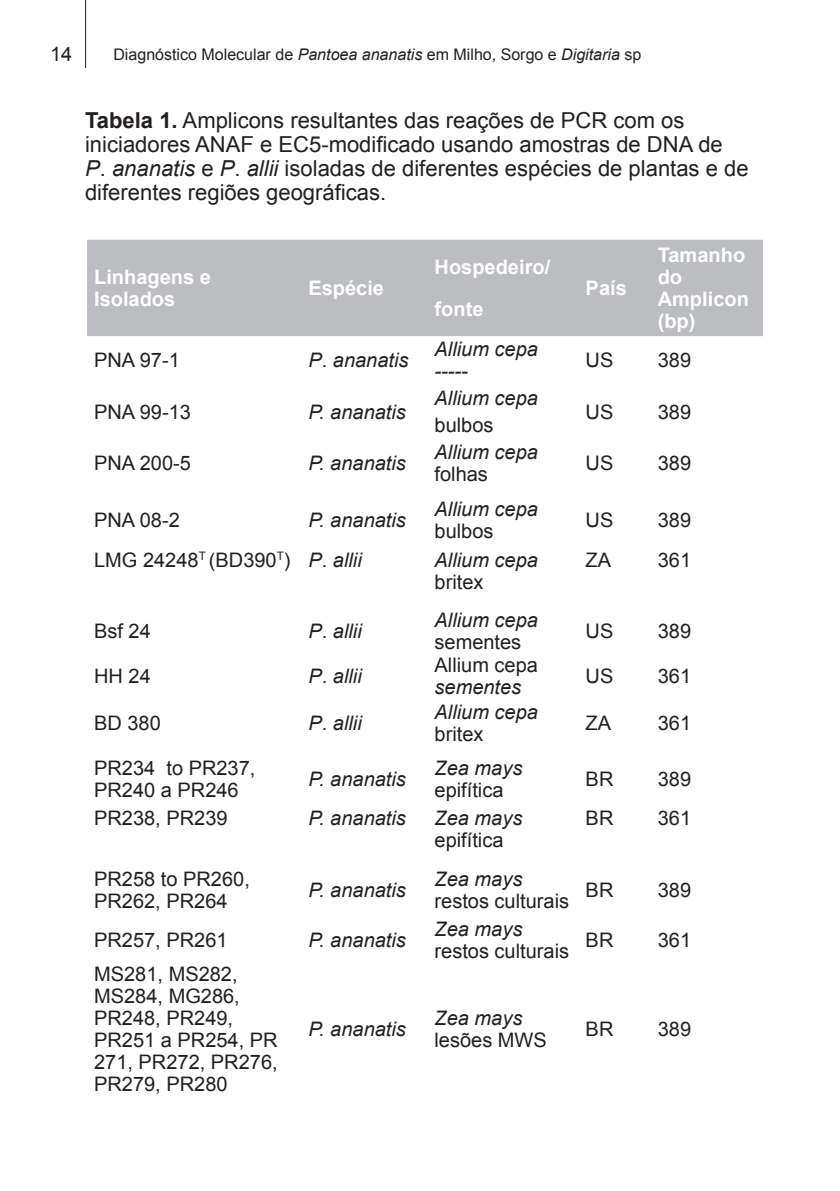
<style>
.page{position:relative;width:840px;height:1191px;background:#fff}
.page>*{position:absolute;margin:0;border:0;box-sizing:border-box;transform-origin:0 0}
.t1{font:22px/24.2px "Arial";color:#231f20}
.t2{font:20px/22px "Arial";color:#231f20}
.t3{font:italic 20px/22px "Arial";color:#231f20}
.t4{font:700 20px/22px "Arial";color:#fff}
.t5{font:16px "Arial";color:#231f20}
.s1{font-style:italic}
.s2{font-weight:700}
.s3{font-style:normal}
</style>
<div class="page">
<hr style="left:85px;top:0;width:1px;height:68px;background:#231f20">
<div style="left:87px;top:240px;width:675px;height:96px;background:#bcbdc0"></div>
<p class="t2" style="left:50px;top:44px;width:24px">14</p>
<p class="t5" style="left:113px;top:44px;width:529px">Diagnóstico Molecular de <span class="s1">Pantoea ananatis</span> em Milho, Sorgo e <span class="s1">Digitaria</span> sp</p>
<p class="t1" style="left:85px;top:108px;width:664px"><span class="s2">Tabela 1.</span> Amplicons resultantes das reações de PCR com os iniciadores ANAF e EC5-modificado usando amostras de DNA de <span class="s1">P</span>. <span class="s1">ananatis</span> e <span class="s1">P</span>. <span class="s1">allii</span> isoladas de diferentes espécies de plantas e de diferentes regiões geográficas.</p>
<p class="t4" style="left:94px;top:267px;width:118px">Linhagens e<br>Isolados</p>
<p class="t4" style="left:308px;top:278px;width:77px">Espécie</p>
<p class="t4" style="left:434px;top:247px;width:117px;line-height:42px">Hospedeiro/ fonte</p>
<p class="t4" style="left:585px;top:278px;width:43px">País</p>
<p class="t4" style="left:657px;top:245px;width:93px">Tamanho do<br>Amplicon (bp)</p>
<p class="t2" style="left:94px;top:349px;width:87px">PNA 97-1</p>
<p class="t3" style="left:308px;top:350px;width:102px">P<span class="s3">.</span> ananatis</p>
<p class="t3" style="left:434px;top:339px;width:105px">Allium cepa -----</p>
<p class="t2" style="left:585px;top:349px;width:29px">US</p>
<p class="t2" style="left:657px;top:349px;width:35px">389</p>
<p class="t2" style="left:94px;top:401px;width:98px">PNA 99-13</p>
<p class="t3" style="left:308px;top:401px;width:99px">P. ananatis</p>
<p class="t3" style="left:434px;top:387px;width:105px">Allium cepa</p>
<p class="t2" style="left:434px;top:414px;width:60px">bulbos</p>
<p class="t2" style="left:585px;top:401px;width:29px">US</p>
<p class="t2" style="left:657px;top:401px;width:35px">389</p>
<p class="t2" style="left:94px;top:452px;width:98px">PNA 200-5</p>
<p class="t3" style="left:308px;top:452px;width:99px">P. ananatis</p>
<p class="t3" style="left:434px;top:441px;width:105px">Allium cepa</p>
<p class="t2" style="left:434px;top:463px;width:55px">folhas</p>
<p class="t2" style="left:94px;top:509px;width:87px">PNA 08-2</p>
<p class="t3" style="left:308px;top:509px;width:99px">P. ananatis</p>
<p class="t3" style="left:434px;top:498px;width:105px">Allium cepa</p>
<p class="t2" style="left:434px;top:520px;width:60px">bulbos</p>
<p class="t2" style="left:94px;top:549px;width:269px">LMG 24248<sup>T</sup> (BD390<sup>T</sup>) <span class="s1">P</span>. <span class="s1">allii</span></p>
<p class="t3" style="left:434px;top:549px;width:105px">Allium cepa</p>
<p class="t2" style="left:434px;top:571px;width:50px">britex</p>
<p class="t2" style="left:94px;top:620px;width:58px">Bsf 24</p>
<p class="t3" style="left:308px;top:620px;width:55px">P<span class="s3">.</span> allii</p>
<p class="t3" style="left:434px;top:609px;width:105px">Allium cepa</p>
<p class="t2" style="left:434px;top:631px;width:88px">sementes</p>
<p class="t2" style="left:94px;top:665px;width:58px">HH 24</p>
<p class="t3" style="left:308px;top:665px;width:55px">P<span class="s3">.</span> allii</p>
<p class="t2" style="left:434px;top:654px;width:105px">Allium cepa</p>
<p class="t3" style="left:434px;top:676px;width:88px">sementes</p>
<p class="t2" style="left:94px;top:712px;width:68px">BD 380</p>
<p class="t3" style="left:308px;top:712px;width:55px">P<span class="s3">.</span> allii</p>
<p class="t3" style="left:434px;top:701px;width:105px">Allium cepa</p>
<p class="t2" style="left:434px;top:723px;width:50px">britex</p>
<p class="t2" style="left:94px;top:756px;width:163px">PR234 to PR237,<br>PR240 a PR246</p>
<p class="t3" style="left:308px;top:768px;width:99px">P. ananatis</p>
<p class="t3" style="left:434px;top:757px;width:89px">Zea mays</p>
<p class="t2" style="left:434px;top:778px;width:70px">epifítica</p>
<p class="t2" style="left:94px;top:807px;width:135px">PR238, PR239</p>
<p class="t3" style="left:308px;top:807px;width:99px">P. ananatis</p>
<p class="t3" style="left:434px;top:807px;width:89px">Zea mays</p>
<p class="t2" style="left:434px;top:829px;width:70px">epifítica</p>
<p class="t2" style="left:94px;top:868px;width:157px">PR258 to PR260,<br>PR262, PR264</p>
<p class="t3" style="left:308px;top:879px;width:99px">P. ananatis</p>
<p class="t3" style="left:434px;top:868px;width:89px">Zea mays</p>
<p class="t2" style="left:434px;top:890px;width:136px">restos culturais</p>
<p class="t2" style="left:94px;top:928px;width:135px">PR257, PR261</p>
<p class="t3" style="left:308px;top:929px;width:99px">P. ananatis</p>
<p class="t3" style="left:434px;top:918px;width:89px">Zea mays</p>
<p class="t2" style="left:434px;top:939px;width:136px">restos culturais</p>
<p class="t2" style="left:94px;top:963px;width:185px">MS281, MS282,<br>MS284, MG286,<br>PR248, PR249,<br>PR251 a PR254, PR<br>271, PR272, PR276,<br>PR279, PR280</p>
<p class="t3" style="left:308px;top:1018px;width:99px">P. ananatis</p>
<p class="t3" style="left:434px;top:1007px;width:89px">Zea mays</p>
<p class="t2" style="left:434px;top:1029px;width:114px">lesões MWS</p>
<p class="t2" style="left:585px;top:452px;width:29px">US</p>
<p class="t2" style="left:657px;top:452px;width:35px">389</p>
<p class="t2" style="left:585px;top:509px;width:29px">US</p>
<p class="t2" style="left:657px;top:509px;width:35px">389</p>
<p class="t2" style="left:585px;top:549px;width:27px">ZA</p>
<p class="t2" style="left:657px;top:549px;width:35px">361</p>
<p class="t2" style="left:585px;top:620px;width:29px">US</p>
<p class="t2" style="left:657px;top:620px;width:35px">389</p>
<p class="t2" style="left:585px;top:665px;width:29px">US</p>
<p class="t2" style="left:657px;top:665px;width:35px">361</p>
<p class="t2" style="left:585px;top:712px;width:27px">ZA</p>
<p class="t2" style="left:657px;top:712px;width:35px">361</p>
<p class="t2" style="left:585px;top:767px;width:29px">BR</p>
<p class="t2" style="left:657px;top:767px;width:35px">389</p>
<p class="t2" style="left:585px;top:807px;width:29px">BR</p>
<p class="t2" style="left:657px;top:807px;width:35px">361</p>
<p class="t2" style="left:585px;top:879px;width:29px">BR</p>
<p class="t2" style="left:657px;top:879px;width:35px">389</p>
<p class="t2" style="left:585px;top:928px;width:29px">BR</p>
<p class="t2" style="left:657px;top:928px;width:35px">361</p>
<p class="t2" style="left:585px;top:1018px;width:29px">BR</p>
<p class="t2" style="left:657px;top:1018px;width:35px">389</p>
</div>
